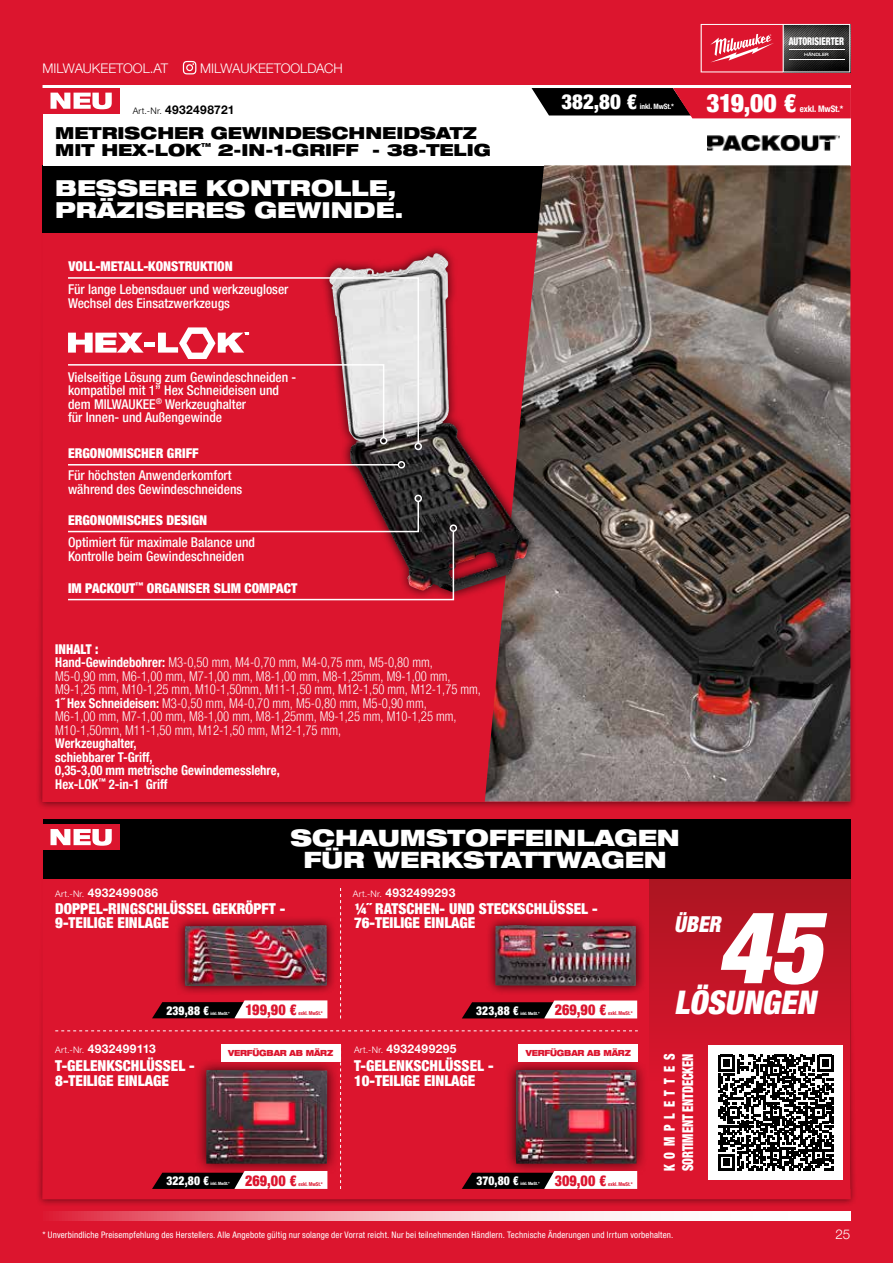
<style>
.page{position:relative;width:893px;height:1263px;background:#dc152e}
.page>*{position:absolute;margin:0;border:0;box-sizing:border-box;transform-origin:0 0}
.t1{font:italic 900 condensed 100.95px "Helvetica Neue LTW1 G";color:#fff}
.t2{font:italic 900 condensed 32.55px "Helvetica Neue LTW1 G";color:#fff}
.t3{font:900 condensed 25.5px "Helvetica Neue LTW1 G";color:#fff}
.t4{font:900 expanded 22.5px/22.5px "Helvetica Neue LTW1 G";color:#fff;text-align:center}
.t5{font:900 expanded 21.9px/21.9px "Helvetica Neue LTW1 G";color:#fff}
.t6{font:italic 900 condensed 21.9px "Helvetica Neue LTW1 G";color:#fff;scale:.96 1}
.t7{font:900 condensed 20.85px "Helvetica Neue LTW1 G";color:#fff}
.t8{font:900 expanded 16.5px/16.5px "Helvetica Neue LTW1 G";color:#000}
.t9{font:900 condensed 15px/15px "Helvetica Neue LTW1 G";color:#fff}
.t10{font:900 condensed 15px/18.3px "Helvetica Neue LTW1 G";color:#fff;scale:.81 1}
.t11{font:900 condensed 15px "Helvetica Neue LTW1 G";letter-spacing:.005em;color:#dc152e;scale:.94 1}
.t12{font:300 condensed 13.5px/13.5px "Helvetica Neue LTW1 G";color:#fff;scale:.94 1}
.t13{font:500 condensed 13.5px/13.5px "Helvetica Neue LTW1 G";color:#fff}
.t14{font:900 condensed 13.5px "Helvetica Neue LTW1 G";color:#fff}
.t15{font:700 condensed 13.5px/13.5px "Helvetica Neue LTW1 G";color:#fff;scale:.94 1}
.t16{font:300 13.5px "Helvetica Neue LTW1 G";color:#fff}
.t17{font:300 13.2px "Helvetica Neue LTW1 G";color:#fff}
.t18{font:900 condensed 12.3px "Helvetica Neue LTW1 G";letter-spacing:.01em;color:#fff;scale:.94 1}
.t19{font:700 12px "Helvetica Neue LTW1 G";letter-spacing:.03em;color:#fff}
.t20{font:700 12px "Helvetica Neue LTW1 G";letter-spacing:.025em;color:#000}
.t21{font:900 condensed 10.65px "Helvetica Neue LT Com";color:#fff;scale:.82 1}
.t22{font:condensed 9px "Helvetica Neue LTW1 G";letter-spacing:.015em;color:#fff}
.t23{font:700 condensed 9px "Helvetica Neue LTW1 G";letter-spacing:-.01em;color:#fff}
.t24{font:900 expanded 8.4px "Helvetica Neue LTW1 G";letter-spacing:-.02em;color:#dc152e;scale:.86 1}
.t25{font:700 condensed 7.35px "Helvetica Neue LTW1 G";letter-spacing:-.01em;color:#fff}
.t26{font:700 condensed 5.25px "Helvetica Neue LTW1 G";letter-spacing:-.01em;color:#dc152e;scale:.94 1}
.t27{font:700 condensed 4.35px "Helvetica Neue LTW1 G";letter-spacing:-.01em;color:#fff;scale:.94 1}
.t28{font:500 expanded 4.35px "Helvetica Neue LT Com";letter-spacing:-.01em;color:#fff}
.s1{font-weight:300;font-size:9px}
.s2{font-weight:900}
.s3{font-weight:700}
</style>
<div class="page">
<svg style="left:53px;top:1211px;width:797px;height:9px;background:#f4bcc3"></svg>
<svg style="left:701px;top:24px;width:149px;height:48px"></svg>
<hr style="left:789px;top:59px;width:55px;height:1px;background:#fff">
<img style="left:781px;top:49px;width:69px;height:10px">
<svg style="left:183px;top:61px;width:13px;height:13px"></svg>
<div style="left:36px;top:120px;width:822px;height:690px;background:#000;opacity:.5"></div>
<div style="left:43px;top:117px;width:807px;height:685px;background:#dc152e"></div>
<div style="left:42px;top:165px;width:610px;height:68px;background:#000"></div>
<div style="left:43px;top:85px;width:807px;height:80px;background:#fff"></div>
<div style="left:42px;top:88px;width:78px;height:26px;background:#dc152e"></div>
<svg style="left:51px;top:93px;width:61px;height:16px"></svg>
<svg style="left:531px;top:88px;width:320px;height:30px;background:#851d2a"></svg>
<img style="left:485px;top:165px;width:365px;height:636px">
<img style="left:708px;top:135px;width:131px;height:15px">
<div style="left:36px;top:818px;width:822px;height:390px;background:#000;opacity:.5"></div>
<svg style="left:43px;top:879px;width:807px;height:320px"></svg>
<div style="left:43px;top:819px;width:807px;height:60px;background:#000"></div>
<div style="left:42px;top:824px;width:78px;height:26px;background:#dc152e"></div>
<svg style="left:51px;top:829px;width:61px;height:17px"></svg>
<div style="left:486px;top:916px;width:160px;height:79px;background:#000;opacity:.75"></div>
<img style="left:495px;top:925px;width:22px;height:61px">
<div style="left:175px;top:916px;width:161px;height:80px;background:#000;opacity:.75"></div>
<img style="left:253px;top:925px;width:72px;height:1px">
<div style="left:504px;top:1058px;width:144px;height:117px;background:#000;opacity:.75"></div>
<img style="left:516px;top:1070px;width:121px;height:94px">
<div style="left:195px;top:1058px;width:144px;height:117px;background:#000;opacity:.75"></div>
<img style="left:206px;top:1070px;width:121px;height:94px">
<svg style="left:462px;top:1171px;width:175px;height:18px;background:#908082"></svg>
<svg style="left:152px;top:1171px;width:175px;height:18px;background:#908082"></svg>
<svg style="left:462px;top:1000px;width:175px;height:18px;background:#937e80"></svg>
<svg style="left:152px;top:1000px;width:175px;height:18px;background:#927e80"></svg>
<div style="left:709px;top:1045px;width:134px;height:135px;background:#fff"></div>
<svg style="left:718px;top:1055px;width:116px;height:115px"></svg>
<svg style="left:340px;top:888px;width:1px;height:130px"></svg>
<svg style="left:340px;top:1045px;width:1px;height:144px"></svg>
<div style="left:320px;top:244px;width:218px;height:357px;background:#000;opacity:.75"></div>
<img style="left:328px;top:253px;width:201px;height:339px">
<svg style="left:68px;top:276px;width:352px;height:169px"></svg>
<div style="left:414px;top:443px;width:8px;height:7px;border:2px solid #fff;border-radius:50%"></div>
<div style="left:380px;top:437px;width:7px;height:7px;border:2px solid #fff;border-radius:50%"></div>
<hr style="left:68px;top:464px;width:330px;height:1px;background:#fff">
<div style="left:398px;top:461px;width:7px;height:7px;border:2px solid #fff;border-radius:50%"></div>
<div style="left:414px;top:495px;width:8px;height:7px;border:2px solid #fff;border-radius:50%"></div>
<svg style="left:68px;top:327px;width:317px;height:112px"></svg>
<svg style="left:68px;top:500px;width:387px;height:101px"></svg>
<div style="left:450px;top:524px;width:7px;height:8px;border:2px solid #fff;border-radius:50%"></div>
<svg style="left:55px;top:1030px;width:583px;height:1px"></svg>
<div style="left:221px;top:1045px;width:119px;height:17px;background:#fff"></div>
<div style="left:519px;top:1045px;width:119px;height:17px;background:#fff"></div>
<p class="t17" style="left:43px;top:60px;width:127px">MILWAUKEETOOL.AT</p>
<p class="t17" style="left:200px;top:60px;width:144px">MILWAUKEETOOLDACH</p>
<p class="t21" style="left:789px;top:35px;width:69px">AUTORISIERTER</p>
<p class="t28" style="left:804px;top:51px;width:26px">HÄNDLER</p>
<p class="t20" style="left:133px;top:102px;width:103px"><span class="s1">Art.-Nr.</span> 4932498721</p>
<h3 class="t7" style="left:561px;top:89px;width:77px">382,80 €</h3>
<h3 class="t3" style="left:706px;top:87px;width:92px">319,00 €</h3>
<p class="t23" style="left:800px;top:103px;width:45px">exkl. MwSt.*</p>
<p class="t25" style="left:640px;top:102px;width:36px">inkl. MwSt.*</p>
<p class="t8" style="left:55px;top:125px;width:437px">METRISCHER GEWINDESCHNEIDSATZ<br>MIT HEX-LOK<sup>™</sup> 2-IN-1-GRIFF - 38-TELIG</p>
<h3 class="t5" style="left:55px;top:176px;width:350px">BESSERE KONTROLLE,<br>PRÄZISERES GEWINDE.</h3>
<p class="t14" style="left:69px;top:258px;width:166px">VOLL-METALL-KONSTRUKTION</p>
<p class="t13" style="left:68px;top:282px;width:222px">Für lange Lebensdauer und werkzeugloser<br>Wechsel des Einsatzwerkzeugs</p>
<p class="t13" style="left:68px;top:370px;width:230px">Vielseitige Lösung zum Gewindeschneiden - kompatibel mit 1” Hex Schneideisen und dem MILWAUKEE<sup>®</sup> Werkzeughalter<br>für Innen- und Außengewinde</p>
<p class="t14" style="left:68px;top:445px;width:132px">ERGONOMISCHER GRIFF</p>
<p class="t13" style="left:68px;top:469px;width:176px">Für höchsten Anwenderkomfort während des Gewindeschneidens</p>
<p class="t14" style="left:68px;top:512px;width:141px">ERGONOMISCHES DESIGN</p>
<p class="t13" style="left:68px;top:536px;width:188px">Optimiert für maximale Balance und<br>Kontrolle beim Gewindeschneiden</p>
<p class="t14" style="left:68px;top:580px;width:231px">IM PACKOUT<sup>™</sup> ORGANISER SLIM COMPACT</p>
<p class="t12" style="left:55px;top:642px;width:454px"><span class="s2">INHALT :<br></span><span class="s3">Hand-Gewindebohrer:</span> M3-0,50 mm, M4-0,70 mm, M4-0,75 mm, M5-0,80 mm,<br>M5-0,90 mm, M6-1,00 mm, M7-1,00 mm, M8-1,00 mm, M8-1,25mm, M9-1,00 mm, M9-1,25 mm, M10-1,25 mm, M10-1,50mm, M11-1,50 mm, M12-1,50 mm, M12-1,75 mm, <span class="s3">1˝ Hex Schneideisen:</span> M3-0,50 mm, M4-0,70 mm, M5-0,80 mm, M5-0,90 mm,<br>M6-1,00 mm, M7-1,00 mm, M8-1,00 mm, M8-1,25mm, M9-1,25 mm, M10-1,25 mm, M10-1,50mm, M11-1,50 mm, M12-1,50 mm, M12-1,75 mm,</p>
<p class="t15" style="left:55px;top:737px;width:240px">Werkzeughalter,<br>schiebbarer T-Griff,<br>0,35-3,00 mm metrische Gewindemesslehre,<br>Hex-LOK<sup>™</sup> 2-in-1 Griff</p>
<h3 class="t4" style="left:291px;top:826px;width:391px">SCHAUMSTOFFEINLAGEN<br>FÜR WERKSTATTWAGEN</h3>
<p class="t19" style="left:55px;top:885px;width:104px"><span class="s1">Art.-Nr.</span> 4932499086</p>
<p class="t19" style="left:353px;top:885px;width:104px"><span class="s1">Art.-Nr.</span> 4932499293</p>
<p class="t9" style="left:55px;top:902px;width:231px;line-height:13.5px">DOPPEL-RINGSCHLÜSSEL GEKRÖPFT -<br>9-TEILIGE EINLAGE</p>
<p class="t9" style="left:354px;top:902px;width:245px;line-height:13.5px;text-indent:13px">˝ RATSCHEN- UND STECKSCHLÜSSEL -<br>76-TEILIGE EINLAGE</p>
<p class="t18" style="left:166px;top:1003px;width:47px">239,88 €</p>
<p class="t27" style="left:211px;top:1011px;width:22px">inkl. MwSt.*</p>
<p class="t11" style="left:246px;top:1001px;width:56px">199,90 €</p>
<p class="t26" style="left:299px;top:1010px;width:27px">exkl. MwSt.*</p>
<p class="t18" style="left:476px;top:1003px;width:47px">323,88 €</p>
<p class="t27" style="left:520px;top:1011px;width:22px">inkl. MwSt.*</p>
<p class="t11" style="left:555px;top:1001px;width:57px">269,90 €</p>
<p class="t26" style="left:608px;top:1010px;width:27px">exkl. MwSt.*</p>
<p class="t19" style="left:55px;top:1042px;width:102px"><span class="s1">Art.-Nr.</span> 4932499113</p>
<p class="t19" style="left:354px;top:1042px;width:104px"><span class="s1">Art.-Nr.</span> 4932499295</p>
<p class="t24" style="left:228px;top:1048px;width:124px">VERFÜGBAR AB MÄRZ</p>
<p class="t24" style="left:526px;top:1048px;width:124px">VERFÜGBAR AB MÄRZ</p>
<p class="t9" style="left:55px;top:1058px;width:141px">T-GELENKSCHLÜSSEL -<br>8-TEILIGE EINLAGE</p>
<p class="t9" style="left:354px;top:1058px;width:141px">T-GELENKSCHLÜSSEL -<br>10-TEILIGE EINLAGE</p>
<p class="t18" style="left:166px;top:1174px;width:47px">322,80 €</p>
<p class="t27" style="left:211px;top:1181px;width:22px">inkl. MwSt.*</p>
<p class="t11" style="left:245px;top:1171px;width:57px">269,00 €</p>
<p class="t26" style="left:299px;top:1181px;width:27px">exkl. MwSt.*</p>
<p class="t18" style="left:476px;top:1174px;width:47px">370,80 €</p>
<p class="t27" style="left:520px;top:1181px;width:22px">inkl. MwSt.*</p>
<p class="t11" style="left:555px;top:1171px;width:57px">309,00 €</p>
<p class="t26" style="left:608px;top:1181px;width:27px">exkl. MwSt.*</p>
<h3 class="t6" style="left:674px;top:911px;width:55px">ÜBER</h3>
<h1 class="t1" style="left:717px;top:887px;width:127px">45</h1>
<h2 class="t2" style="left:674px;top:983px;width:150px">LÖSUNGEN</h2>
<p class="t10" style="left:660px;top:1171px;width:147px;rotate:-90deg">KOMPLETTES<br>SORTIMENT ENTDECKEN</p>
<p class="t22" style="left:43px;top:1229px;width:632px">* Unverbindliche Preisempfehlung des Herstellers. Alle Angebote gültig nur solange der Vorrat reicht. Nur bei teilnehmenden Händlern. Technische Änderungen und Irrtum vorbehalten.</p>
<p class="t16" style="left:835px;top:1226px;width:17px">25</p>
</div>
